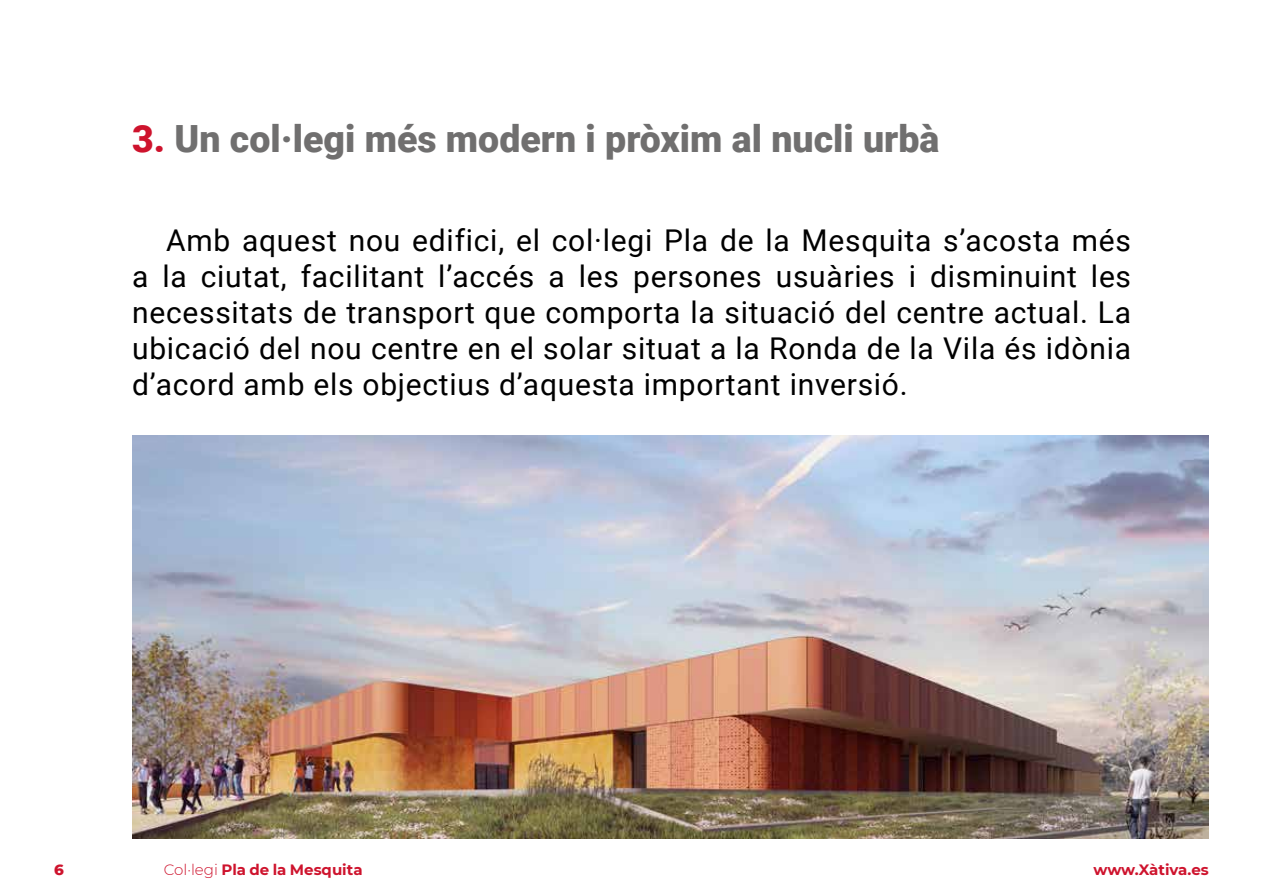
<style>
.page{position:relative;width:1263px;height:893px;background:#fff}
.page>*{position:absolute;margin:0;border:0;box-sizing:border-box;transform-origin:0 0}
.t1{font:900 37.5px "Roboto";color:#706f6f}
.t2{font:30px/36px "Roboto";letter-spacing:.025em;color:#000;text-align:justify}
.t3{font:700 15px "Montserrat";color:#ce132d}
.t4{font:800 15px "Montserrat";color:#ce132d}
.s1{color:#ce132d}
.s2{font-weight:300}
</style>
<div class="page">
<img style="left:132px;top:436px;width:1077px;height:402px">
<p class="t1" style="left:132px;top:112px;width:809px"><span class="s1">3.</span> Un col·legi més modern i pròxim al nucli urbà</p>
<p class="t2" style="left:132px;top:221px;width:1000px;text-indent:34px">Amb aquest nou edifici, el col·legi Pla de la Mesquita s’acosta més a la ciutat, facilitant l’accés a les persones usuàries i disminuint les necessitats de transport que comporta la situació del centre actual. La ubicació del nou centre en el solar situat a la Ronda de la Vila és idònia d’acord amb els objectius d’aquesta important inversió.</p>
<p class="t4" style="left:54px;top:858px;width:11px">6</p>
<p class="t3" style="left:164px;top:859px;width:200px"><span class="s2">Col·legi</span> Pla de la Mesquita</p>
<p class="t3" style="left:1093px;top:858px;width:117px">www.Xàtiva.es</p>
</div>
